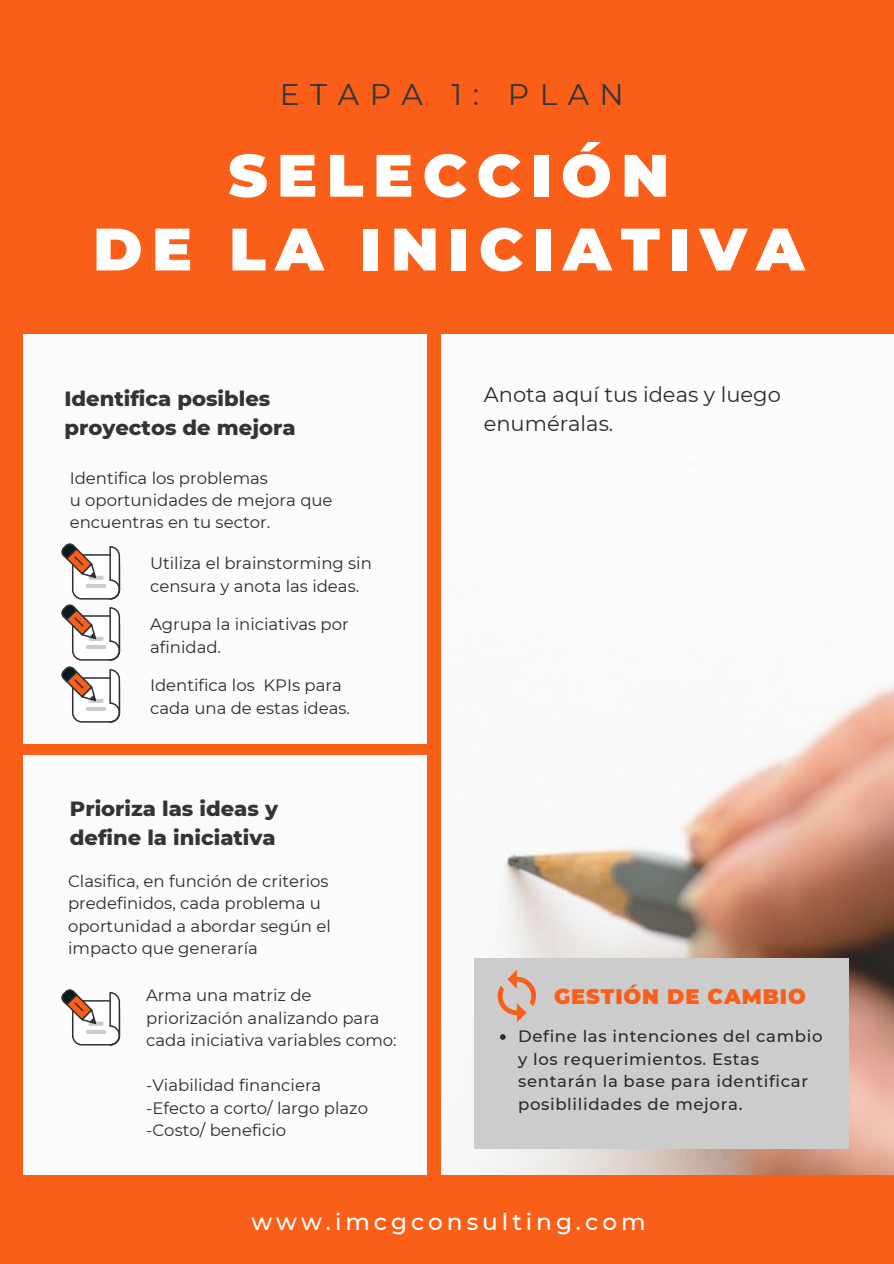
<style>
.page{position:relative;width:894px;height:1264px;background:#fff}
.page>*{position:absolute;margin:0;border:0;box-sizing:border-box;transform-origin:0 0}
.t1{font:900 59.55px/73.8px "Montserrat";letter-spacing:.16em;color:#fff;text-align:center}
.t2{font:900 36px/49.5px "Montserrat";letter-spacing:.03em;color:#2b2b2b}
.t3{font:29.85px "Montserrat";letter-spacing:.35em;color:#343336}
.t4{font:500 23.25px "Montserrat";letter-spacing:.17em;color:#fff}
.t5{font:800 21px/29.2px "Montserrat";color:#343336}
.t6{font:21px/29.2px "Montserrat";color:#2b2b2b}
.t7{font:900 21px "Montserrat";letter-spacing:.04em;color:#fa5f19}
.t8{font:16.5px/22.5px "Montserrat";color:#2b2b2b}
.t9{font:500 16.5px/22.5px "Montserrat";letter-spacing:.04em;color:#2b2b2b}
</style>
<div class="page">
<div style="left:0;top:0;width:893px;height:1263px;background:#fa5f19"></div>
<div style="left:23px;top:334px;width:403px;height:840px;background:#fbfbfb"></div>
<div style="left:73px;top:1000px;width:46px;height:44px;background:#fff;border-radius:9px"></div>
<div style="left:72px;top:1000px;width:48px;height:45px;border:2px solid #2f3032;border-radius:9px"></div>
<svg style="left:109px;top:992px;width:12px;height:54px"></svg>
<svg style="left:88px;top:1021px;width:15px;height:4px"></svg>
<svg style="left:86px;top:1029px;width:20px;height:4px"></svg>
<svg style="left:61px;top:989px;width:37px;height:36px"></svg>
<img style="left:441px;top:334px;width:452px;height:840px">
<div style="left:23px;top:744px;width:410px;height:10px;background:#fa5f19"></div>
<div style="left:73px;top:555px;width:46px;height:44px;background:#fff;border-radius:9px"></div>
<div style="left:72px;top:554px;width:48px;height:45px;border:2px solid #2f3032;border-radius:9px"></div>
<svg style="left:109px;top:546px;width:12px;height:54px"></svg>
<div style="left:88px;top:575px;width:15px;height:5px;background:#ccc;border-radius:2px"></div>
<hr style="left:86px;top:584px;width:20px;height:4px;background:#ccc;border-radius:2px">
<svg style="left:61px;top:543px;width:37px;height:36px"></svg>
<div style="left:73px;top:616px;width:46px;height:44px;background:#fff;border-radius:9px"></div>
<div style="left:72px;top:615px;width:48px;height:45px;border:2px solid #2f3032;border-radius:9px"></div>
<svg style="left:109px;top:607px;width:12px;height:54px"></svg>
<div style="left:88px;top:636px;width:15px;height:5px;background:#ccc;border-radius:2px"></div>
<hr style="left:86px;top:645px;width:20px;height:4px;background:#ccc;border-radius:2px">
<svg style="left:61px;top:604px;width:37px;height:36px"></svg>
<div style="left:73px;top:678px;width:46px;height:44px;background:#fff;border-radius:9px"></div>
<div style="left:72px;top:677px;width:48px;height:45px;border:2px solid #2f3032;border-radius:9px"></div>
<svg style="left:109px;top:669px;width:12px;height:54px"></svg>
<div style="left:88px;top:698px;width:15px;height:5px;background:#ccc;border-radius:2px"></div>
<hr style="left:86px;top:707px;width:20px;height:4px;background:#ccc;border-radius:2px">
<svg style="left:61px;top:666px;width:37px;height:36px"></svg>
<div style="left:474px;top:958px;width:374px;height:190px;background:#ccc"></div>
<svg style="left:500px;top:1034px;width:5px;height:5px"></svg>
<svg style="left:497px;top:970px;width:39px;height:52px"></svg>
<h3 class="t3" style="left:280px;top:76px;width:345px">ETAPA 1: PLAN</h3>
<h1 class="t1" style="left:93px;top:138px;width:712px">SELECCIÓN<br>DE LA INICIATIVA</h1>
<p class="t5" style="left:64px;top:384px;width:232px">Identifica posibles proyectos de mejora</p>
<p class="t8" style="left:70px;top:466px;width:264px">Identifica los problemas<br>u oportunidades de mejora que encuentras en tu sector.</p>
<p class="t8" style="left:150px;top:552px;width:223px;line-height:23.1px">Utiliza el brainstorming sin censura y anota las ideas.</p>
<p class="t8" style="left:150px;top:612px;width:200px;line-height:23.1px">Agrupa la iniciativas por afinidad.</p>
<p class="t8" style="left:150px;top:673px;width:201px;line-height:23.1px">Identifica los KPIs para cada una de estas ideas.</p>
<p class="t5" style="left:70px;top:793px;width:210px">Prioriza las ideas y define la iniciativa</p>
<p class="t8" style="left:68px;top:869px;width:264px">Clasifica, en función de criterios predefinidos, cada problema u oportunidad a abordar según el impacto que generaría</p>
<p class="t8" style="left:146px;top:983px;width:252px">Arma una matriz de priorización analizando para cada iniciativa variables como:</p>
<p class="t8" style="left:146px;top:1073px;width:223px">-Viabilidad financiera -Efecto a corto/ largo plazo -Costo/ beneficio</p>
<h2 class="t2" style="left:474px;top:359px;width:295px">SELECCIÓN<br>DE INICIATIVA</h2>
<p class="t6" style="left:483px;top:379px;width:298px">Anota aquí tus ideas y luego enuméralas.</p>
<p class="t7" style="left:554px;top:983px;width:253px">GESTIÓN DE CAMBIO</p>
<p class="t9" style="left:518px;top:1024px;width:306px">Define las intenciones del cambio y los requerimientos. Estas sentarán la base para identificar posiblilidades de mejora.</p>
<h3 class="t4" style="left:251px;top:1207px;width:395px">www.imcgconsulting.com</h3>
</div>
